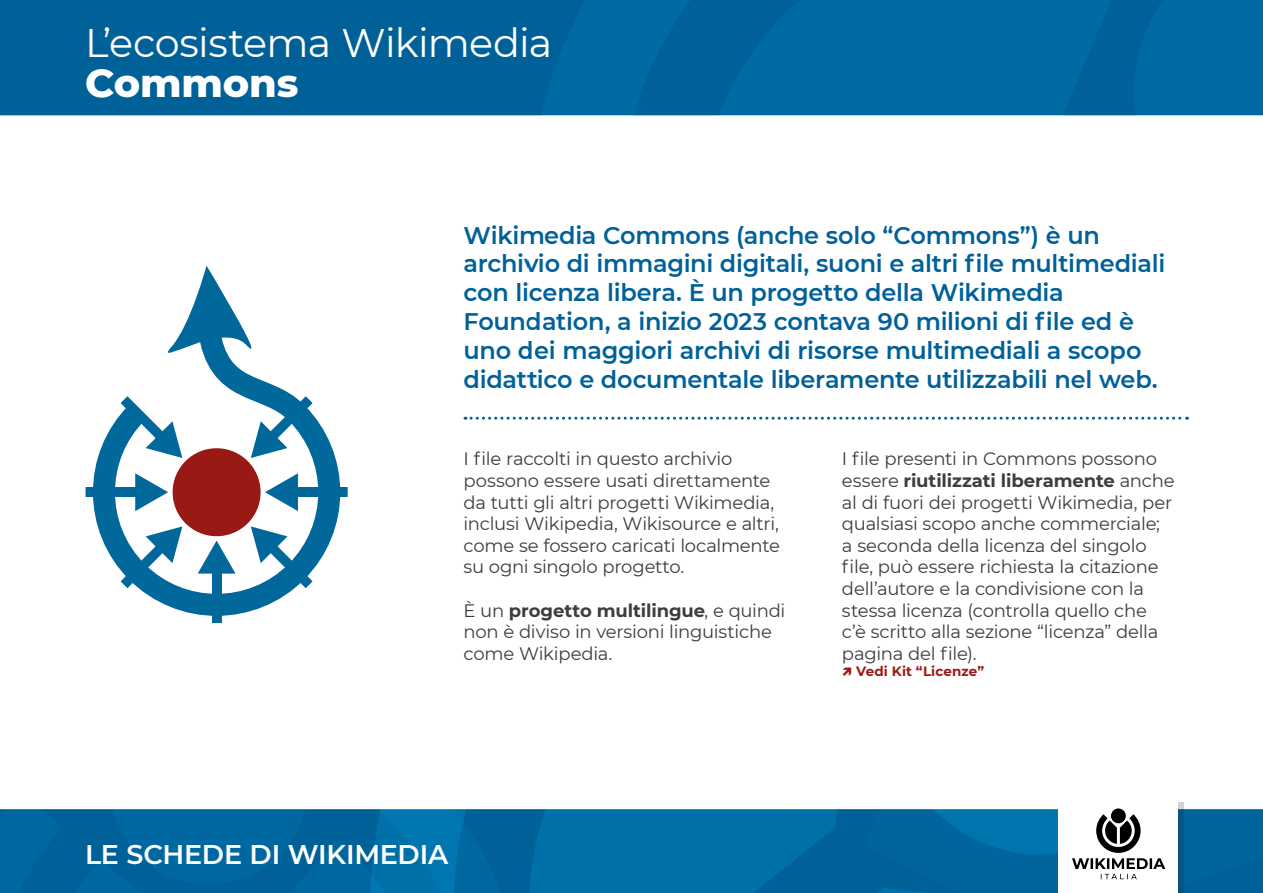
<style>
.page{position:relative;width:1263px;height:893px;background:#fff}
.page>*{position:absolute;margin:0;border:0;box-sizing:border-box;transform-origin:0 0}
.titolo_sezione{font:39.75px "Montserrat";letter-spacing:-.015em;color:#fff}
.titolo_scheda{font:800 39.75px "Montserrat";letter-spacing:-.005em;color:#fff}
.t1{font:600 27px "Montserrat";letter-spacing:-.01em;color:#fff}
.t2{font:600 24px/28.8px "Montserrat";letter-spacing:-.01em;color:#006199}
.t3{font:18px/21.6px "Montserrat";letter-spacing:-.015em;color:#3d3d3c}
.t4{font:700 13.5px "Montserrat";letter-spacing:.005em;color:#9b1a15}
.s1{font-weight:700}
</style>
<div class="page">
<div style="left:85px;top:487px;width:52px;height:10px;background:#01689b"></div>
<svg style="left:93px;top:370px;width:255px;height:253px"></svg>
<svg style="left:168px;top:266px;width:84px;height:104px"></svg>
<svg style="left:465px;top:417px;width:722px;height:3px"></svg>
<div style="left:0;top:0;width:1263px;height:116px;background:#006199"></div>
<svg style="left:528px;top:0;width:735px;height:115px;background:#0067a0"></svg>
<svg style="left:672px;top:0;width:455px;height:115px;background:#0067a0"></svg>
<svg style="left:0;top:809px;width:1263px;height:84px;background:#1473a6"></svg>
<p class="titolo_sezione" style="left:85px;top:15px;width:469px">L’ecosistema Wikimedia</p>
<p class="titolo_scheda" style="left:85px;top:54px;width:215px">Commons</p>
<p class="t2" style="left:463px;top:220px;width:703px">Wikimedia Commons (anche solo “Commons”) è un archivio di immagini digitali, suoni e altri file multimediali con licenza libera. È un progetto della Wikimedia Foundation, a inizio 2023 contava 90 milioni di file ed è uno dei maggiori archivi di risorse multimediali a scopo didattico e documentale liberamente utilizzabili nel web.</p>
<p class="t3" style="left:463px;top:447px;width:318px">I file raccolti in questo archivio possono essere usati direttamente da tutti gli altri progetti Wikimedia, inclusi Wikipedia, Wikisource e altri, come se fossero caricati localmente su ogni singolo progetto.</p>
<p class="t3" style="left:463px;top:599px;width:323px">È un <span class="s1">progetto multilingue</span>, e quindi non è diviso in versioni linguistiche come Wikipedia.</p>
<p class="t3" style="left:842px;top:447px;width:334px">I file presenti in Commons possono essere <span class="s1">riutilizzati liberamente</span> anche al di fuori dei progetti Wikimedia, per qualsiasi scopo anche commerciale; a seconda della licenza del singolo file, può essere richiesta la citazione dell’autore e la condivisione con la stessa licenza (controlla quello che c’è scritto alla sezione “licenza” della pagina del file).</p>
<p class="t4" style="left:856px;top:661px;width:129px">Vedi Kit “Licenze”</p>
<h2 class="t1" style="left:85px;top:835px;width:365px">LE SCHEDE DI WIKIMEDIA</h2>
</div>
